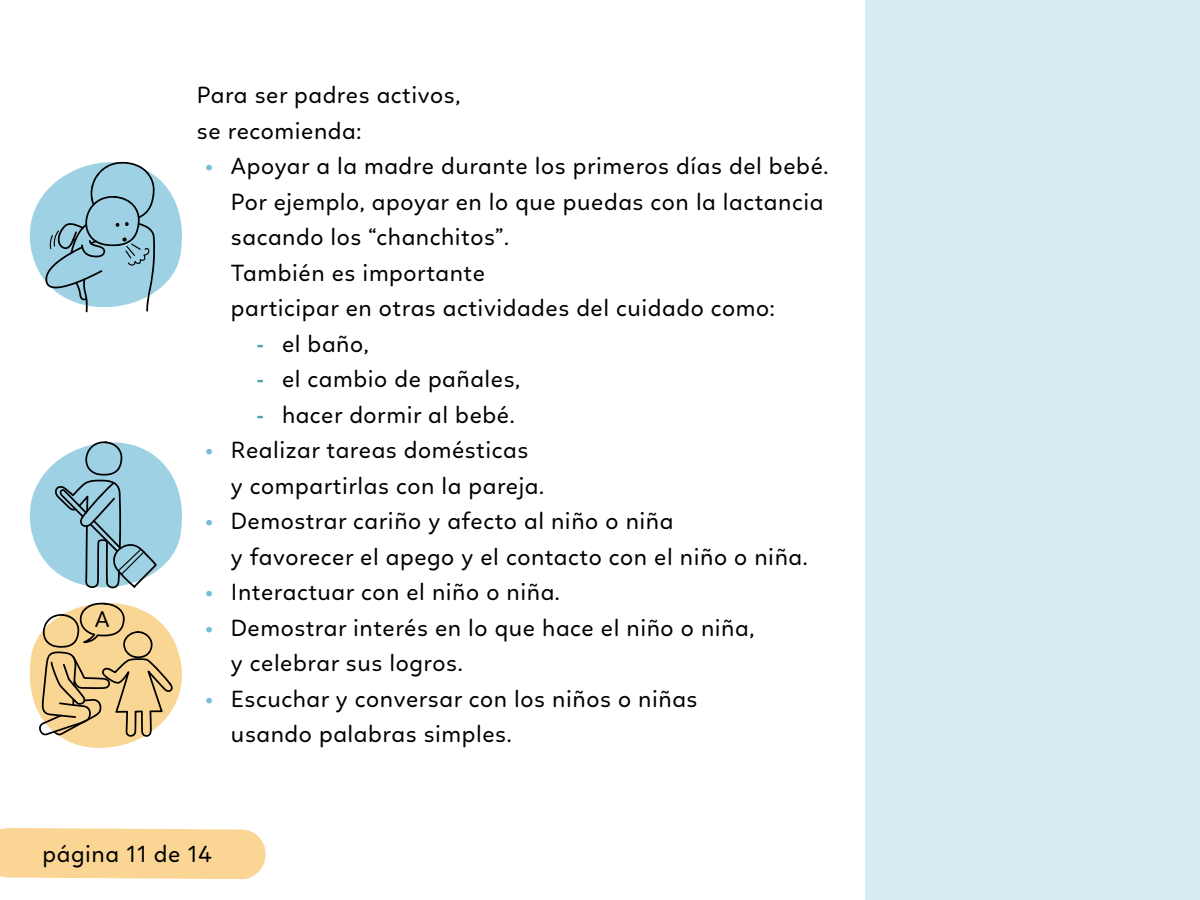
<style>
.page{position:relative;width:1200px;height:900px;background:#fff}
.page>*{position:absolute;margin:0;border:0;box-sizing:border-box;transform-origin:0 0}
.txt-lista-sinbullet{font:24px "Linotte";letter-spacing:.025em;color:#000}
.txt{font:24px "Linotte";letter-spacing:.025em;color:#000}
.t1{font:23.4px "Linotte";color:#000}
.s1{font-family:"Graphik";font-weight:600;font-size:21px;color:#76bfd6}
.s2{font-family:"Graphik";font-weight:600;font-size:21px;color:#54a3a6}
</style>
<div class="page">
<div style="left:866px;top:0;width:334px;height:900px;background:#d8ecf4"></div>
<svg style="left:29px;top:161px;width:153px;height:152px"></svg>
<svg style="left:29px;top:441px;width:153px;height:307px"></svg>
<div style="left:0;top:828px;width:266px;height:51px;background:#fad594"></div>
<p class="t1" style="left:95px;top:605px;width:16px">A</p>
<p class="txt-lista-sinbullet" style="left:197px;top:81px;width:265px">Para ser padres activos,</p>
<p class="txt-lista-sinbullet" style="left:197px;top:117px;width:166px">se recomienda:</p>
<p class="txt-lista-sinbullet" style="left:205px;top:152px;width:624px"><span class="s1">•</span> Apoyar a la madre durante los primeros días del bebé.</p>
<p class="txt-lista-sinbullet" style="left:231px;top:188px;width:594px">Por ejemplo, apoyar en lo que puedas con la lactancia</p>
<p class="txt-lista-sinbullet" style="left:231px;top:223px;width:280px">sacando los “chanchitos”.</p>
<p class="txt-lista-sinbullet" style="left:231px;top:259px;width:256px">También es importante</p>
<p class="txt-lista-sinbullet" style="left:231px;top:294px;width:545px">participar en otras actividades del cuidado como:</p>
<p class="txt-lista-sinbullet" style="left:257px;top:330px;width:114px"><span class="s2">-</span> el baño,</p>
<p class="txt-lista-sinbullet" style="left:257px;top:365px;width:265px"><span class="s2">-</span> el cambio de pañales,</p>
<p class="txt-lista-sinbullet" style="left:257px;top:401px;width:260px"><span class="s2">-</span> hacer dormir al bebé.</p>
<p class="txt-lista-sinbullet" style="left:205px;top:436px;width:324px"><span class="s1">•</span> Realizar tareas domésticas</p>
<p class="txt-lista-sinbullet" style="left:231px;top:472px;width:315px">y compartirlas con la pareja.</p>
<p class="txt-lista-sinbullet" style="left:205px;top:507px;width:469px"><span class="s1">•</span> Demostrar cariño y afecto al niño o niña</p>
<p class="txt-lista-sinbullet" style="left:231px;top:543px;width:578px">y favorecer el apego y el contacto con el niño o niña.</p>
<p class="txt-lista-sinbullet" style="left:205px;top:578px;width:356px"><span class="s1">•</span> Interactuar con el niño o niña.</p>
<p class="txt-lista-sinbullet" style="left:205px;top:614px;width:550px"><span class="s1">•</span> Demostrar interés en lo que hace el niño o niña,</p>
<p class="txt-lista-sinbullet" style="left:231px;top:649px;width:233px">y celebrar sus logros.</p>
<p class="txt-lista-sinbullet" style="left:205px;top:685px;width:494px"><span class="s1">•</span> Escuchar y conversar con los niños o niñas</p>
<p class="txt-lista-sinbullet" style="left:231px;top:720px;width:282px">usando palabras simples.</p>
<p class="txt" style="left:43px;top:840px;width:171px">página 11 de 14</p>
</div>
